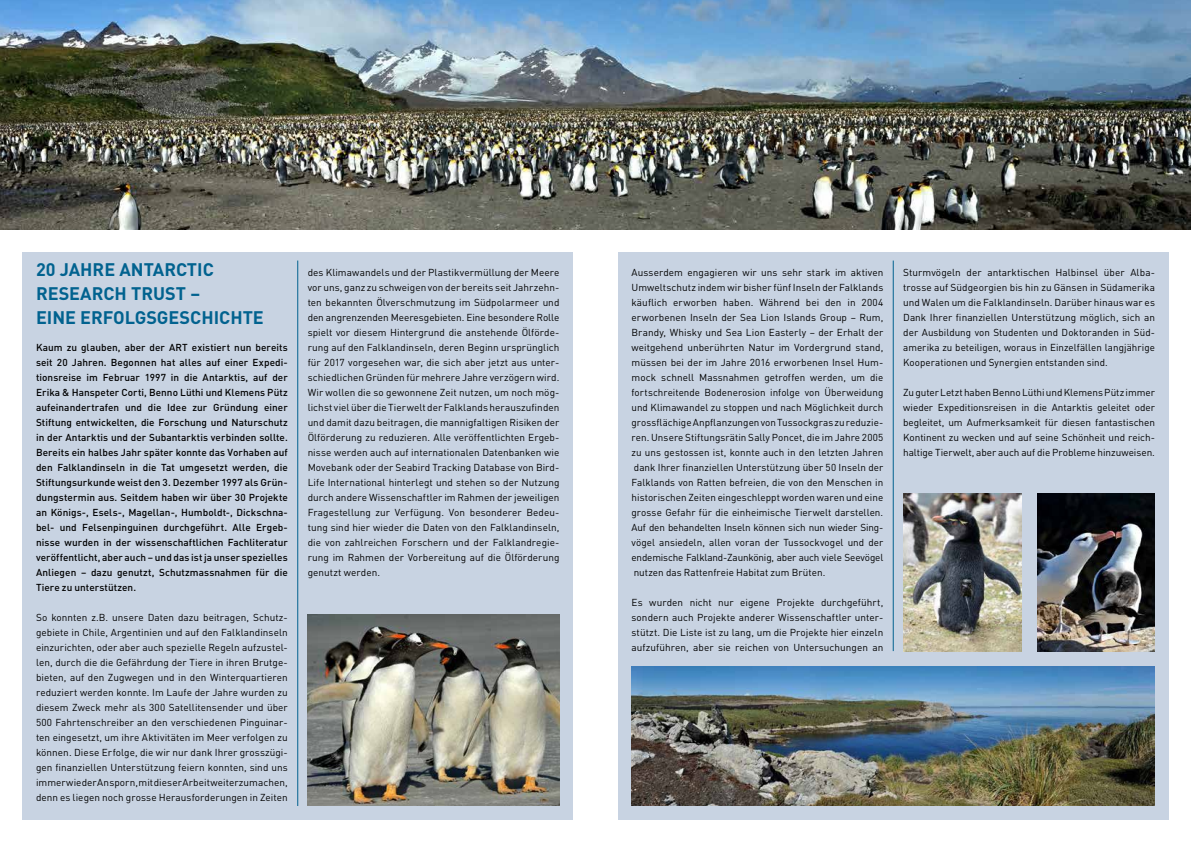
<style>
.page{position:relative;width:1191px;height:842px;background:#fff}
.page>*{position:absolute;margin:0;border:0;box-sizing:border-box;transform-origin:0 0}
.t1{font:700 18px/24px "DIN";color:#01628f}
.t2{font:10px/15px "DIN";letter-spacing:.005em;color:#000;text-align:justify}
.t3{font:500 10px/15px "DIN";letter-spacing:.005em;color:#000;text-align:justify}
</style>
<div class="page">
<div style="left:618px;top:252px;width:550px;height:568px;background:#c8d3e2"></div>
<div style="left:23px;top:252px;width:550px;height:568px;background:#c8d3e2"></div>
<img style="left:903px;top:494px;width:119px;height:157px">
<img style="left:308px;top:615px;width:251px;height:191px">
<img style="left:1037px;top:494px;width:118px;height:157px">
<img style="left:631px;top:666px;width:524px;height:140px">
<img style="left:0;top:0;width:1191px;height:230px">
<hr style="left:297px;top:261px;width:1px;height:545px;background:#01628f">
<hr style="left:892px;top:261px;width:1px;height:390px;background:#01628f">
<h1 class="t1" style="left:36px;top:256px;width:229px">20 JAHRE ANTARCTIC<br>RESEARCH TRUST –<br>EINE ERFOLGSGESCHICHTE</h1>
<p class="t3" style="left:36px;top:340px;width:253px">Kaum zu glauben, aber der ART existiert nun bereits seit 20 Jahren. Begonnen hat alles auf einer Expedi&shy;tionsreise im Februar 1997 in die Antarktis, auf der Erika &amp; Hanspeter Corti, Benno Lüthi und Klemens Pütz aufeinandertrafen und die Idee zur Gründung einer Stiftung entwickelten, die Forschung und Naturschutz in der Antarktis und der Subantarktis verbinden sollte.<br>Bereits ein halbes Jahr später konnte das Vorhaben auf den Falklandinseln in die Tat umgesetzt werden, die Stiftungsurkunde weist den 3. Dezember 1997 als Grün&shy;dungstermin aus. Seitdem haben wir über 30 Projekte an Königs-, Esels-, Magellan-, Humboldt-, Dickschna&shy;bel- und Felsenpinguinen durchgeführt. Alle Ergeb&shy;nisse wurden in der wissenschaftlichen Fachliteratur veröffentlicht, aber auch – und das ist ja unser spezielles Anliegen – dazu genutzt, Schutzmassnahmen für die Tiere zu unterstützen.</p>
<p class="t2" style="left:36px;top:610px;width:253px">So konnten z.B. unsere Daten dazu beitragen, Schutz&shy;gebiete in Chile, Argentinien und auf den Falklandinseln einzurichten, oder aber auch spezielle Regeln aufzustel&shy;len, durch die die Gefährdung der Tiere in ihren Brutge&shy;bieten, auf den Zugwegen und in den Winterquartieren reduziert werden konnte. Im Laufe der Jahre wurden zu diesem Zweck mehr als 300 Satellitensender und über 500 Fahrtenschreiber an den verschiedenen Pinguinar&shy;ten eingesetzt, um ihre Aktivitäten im Meer verfolgen zu können. Diese Erfolge, die wir nur dank Ihrer grosszügi&shy;gen finanziellen Unterstützung feiern konnten, sind uns immer wieder Ansporn, mit dieser Arbeit weiterzumachen, denn es liegen noch grosse Herausforderungen in Zeiten</p>
<p class="t2" style="left:308px;top:265px;width:253px">des Klimawandels und der Plastikvermüllung der Meere vor uns, ganz zu schweigen von der bereits seit Jahrzehn&shy;ten bekannten Ölverschmutzung im Südpolarmeer und den angrenzenden Meeresgebieten. Eine besondere Rolle spielt vor diesem Hintergrund die anstehende Ölförde&shy;rung auf den Falklandinseln, deren Beginn ursprünglich für 2017 vorgesehen war, die sich aber jetzt aus unter&shy;schiedlichen Gründen für mehrere Jahre verzögern wird.<br>Wir wollen die so gewonnene Zeit nutzen, um noch mög&shy;lichst viel über die Tierwelt der Falklands herauszufinden und damit dazu beitragen, die mannigfaltigen Risiken der Ölförderung zu reduzieren. Alle veröffentlichten Ergeb&shy;nisse werden auch auf internationalen Datenbanken wie Movebank oder der Seabird Tracking Database von Bird-Life International hinterlegt und stehen so der Nutzung durch andere Wissenschaftler im Rahmen der jeweiligen Fragestellung zur Verfügung. Von besonderer Bedeu&shy;tung sind hier wieder die Daten von den Falklandinseln, die von zahlreichen Forschern und der Falklandregie&shy;rung im Rahmen der Vorbereitung auf die Ölförderung genutzt werden.</p>
<p class="t2" style="left:631px;top:265px;width:253px">Ausserdem engagieren wir uns sehr stark im aktiven Umweltschutz indem wir bisher fünf Inseln der Falklands käuflich erworben haben. Während bei den in 2004 erworbenen Inseln der Sea Lion Islands Group – Rum, Brandy, Whisky und Sea Lion Easterly – der Erhalt der weitgehend unberührten Natur im Vordergrund stand, müssen bei der im Jahre 2016 erworbenen Insel Hum&shy;mock schnell Massnahmen getroffen werden, um die fortschreitende Bodenerosion infolge von Überweidung und Klimawandel zu stoppen und nach Möglichkeit durch grossflächige Anpflanzungen von Tussockgras zu reduzie&shy;ren. Unsere Stiftungsrätin Sally Poncet, die im Jahre 2005 zu uns gestossen ist, konnte auch in den letzten Jahren dank Ihrer finanziellen Unterstützung über 50 Inseln der Falklands von Ratten befreien, die von den Menschen in historischen Zeiten eingeschleppt worden waren und eine grosse Gefahr für die einheimische Tierwelt darstellen.<br>Auf den behandelten Inseln können sich nun wieder Sing&shy;vögel ansiedeln, allen voran der Tussockvogel und der endemische Falkland-Zaunkönig, aber auch viele Seevögel nutzen das Rattenfreie Habitat zum Brüten.</p>
<p class="t2" style="left:631px;top:595px;width:253px">Es wurden nicht nur eigene Projekte durchgeführt, sondern auch Projekte anderer Wissenschaftler unter&shy;stützt. Die Liste ist zu lang, um die Projekte hier einzeln aufzuführen, aber sie reichen von Untersuchungen an</p>
<p class="t2" style="left:903px;top:265px;width:253px">Sturmvögeln der antarktischen Halbinsel über Alba&shy;trosse auf Südgeorgien bis hin zu Gänsen in Südamerika und Walen um die Falklandinseln. Darüber hinaus war es Dank Ihrer finanziellen Unterstützung möglich, sich an der Ausbildung von Studenten und Doktoranden in Süd&shy;amerika zu beteiligen, woraus in Einzelfällen langjährige Kooperationen und Synergien entstanden sind.</p>
<p class="t2" style="left:903px;top:385px;width:253px">Zu guter Letzt haben Benno Lüthi und Klemens Pütz immer wieder Expeditionsreisen in die Antarktis geleitet oder begleitet, um Aufmerksamkeit für diesen fantastischen Kontinent zu wecken und auf seine Schönheit und reich&shy;haltige Tierwelt, aber auch auf die Probleme hinzuweisen.</p>
</div>
